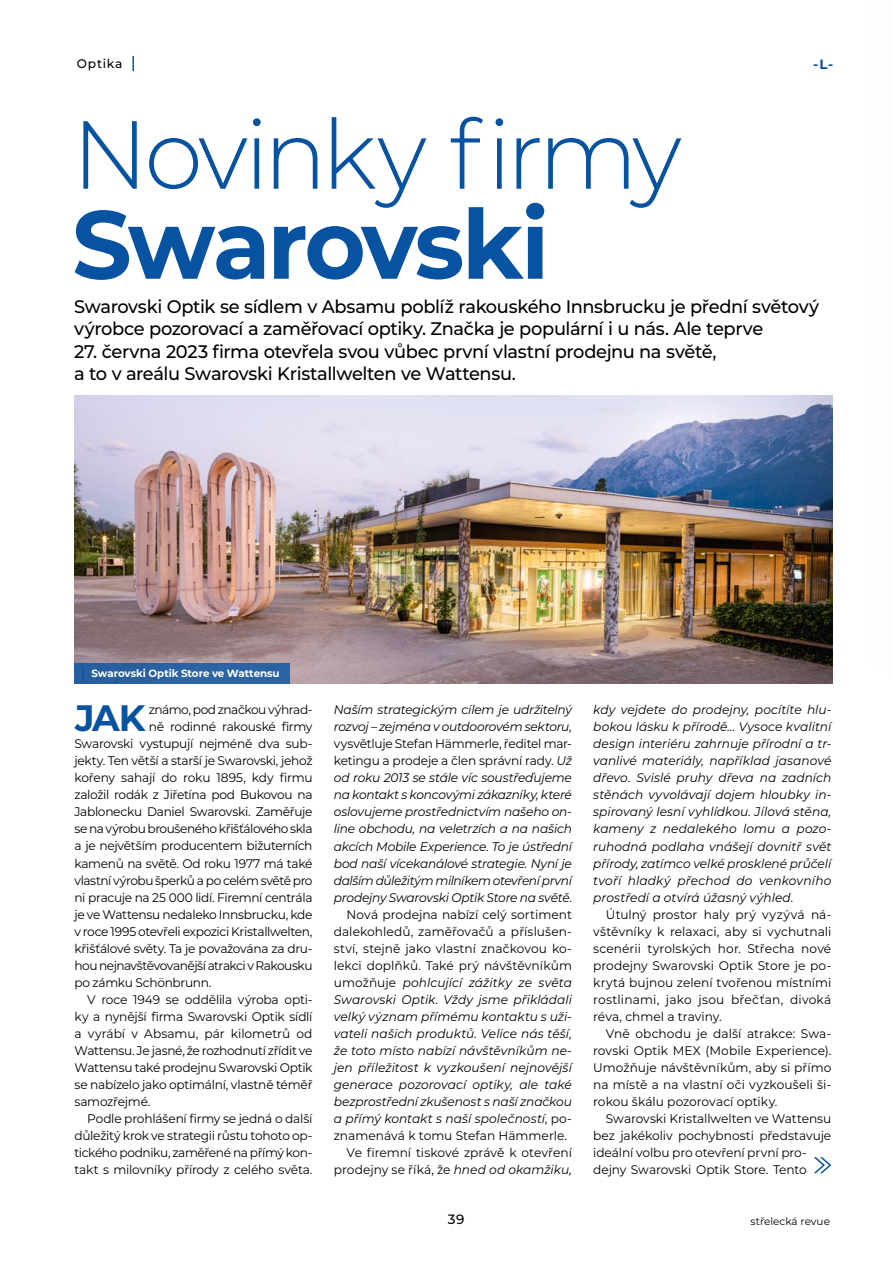
<style>
.page{position:relative;width:893px;height:1263px;background:#fff}
.page>*{position:absolute;margin:0;border:0;box-sizing:border-box;transform-origin:0 0}
.t1{font:300 96.45px "Montserrat";letter-spacing:-.05em;color:#0853a1}
.t2{font:700 96.45px "Montserrat";letter-spacing:-.03em;color:#0853a1}
.t3{font:700 36.75px "Montserrat";color:#0853a1}
.t4{font:500 18.15px/22.5px "Montserrat";letter-spacing:-.02em;color:#000}
.t5{font:500 13.5px "Montserrat";color:#000}
.t6{font:700 13.5px "Montserrat";color:#0853a1}
.t7{font:12.45px/17px "Montserrat";letter-spacing:-.02em;color:#000;text-align:justify}
.t8{font:italic 12.45px/17px "Montserrat";letter-spacing:-.01em;color:#000;text-align:justify}
.t9{font:12.45px "Montserrat";color:#000}
.t10{font:12.45px "Montserrat";letter-spacing:.005em;color:#000}
.t11{font:12.45px "Montserrat";letter-spacing:-.04em;color:#000}
.t12{font:12.45px "Montserrat";letter-spacing:-.045em;color:#000}
.t13{font:italic 12.45px "Montserrat";letter-spacing:-.035em;color:#000}
.t14{font:500 12.45px "Montserrat";letter-spacing:.06em;color:#000}
.t15{font:700 10.5px "Montserrat";letter-spacing:-.005em;color:#fff}
.t16{font:10.5px "Montserrat";color:#000}
.s1{font-style:italic}
.s2{font-style:normal}
</style>
<div class="page">
<svg style="left:132px;top:56px;width:2px;height:15px"></svg>
<svg style="left:814px;top:1156px;width:18px;height:18px"></svg>
<img style="left:74px;top:395px;width:758px;height:289px">
<div style="left:74px;top:663px;width:216px;height:21px;background:#2b62a1"></div>
<svg style="left:82px;top:666px;width:2px;height:13px"></svg>
<p class="t14" style="left:77px;top:55px;width:47px">Optika</p>
<p class="t6" style="left:813px;top:54px;width:22px">-L-</p>
<h1 class="t1" style="left:72px;top:89px;width:611px">Novinky firmy</h1>
<h1 class="t2" style="left:72px;top:175px;width:479px">Swarovski</h1>
<h3 class="t4" style="left:74px;top:295px;width:747px">Swarovski Optik se sídlem v Absamu poblíž rakouského Innsbrucku je přední světový výrobce pozorovací a zaměřovací optiky. Značka je populární i u nás. Ale teprve</h3>
<h3 class="t4" style="left:74px;top:340px;width:644px">27. června 2023 firma otevřela svou vůbec první vlastní prodejnu na světě, a to v areálu Swarovski Kristallwelten ve Wattensu.</h3>
<p class="t15" style="left:91px;top:665px;width:190px">Swarovski Optik Store ve Wattensu</p>
<h2 class="t3" style="left:75px;top:692px;width:72px">JAK</h2>
<p class="t11" style="left:149px;top:701px;width:165px">známo, pod značkou výhrad-</p>
<p class="t7" style="left:149px;top:718px;width:165px">ně rodinné rakouské firmy</p>
<p class="t7" style="left:74px;top:735px;width:240px">Swarovski vystupují nejméně dva sub-</p>
<p class="t7" style="left:74px;top:752px;width:240px">jekty. Ten větší a starší je Swarovski, jehož</p>
<p class="t7" style="left:74px;top:769px;width:240px">kořeny sahají do roku 1895, kdy firmu</p>
<p class="t7" style="left:74px;top:786px;width:240px">založil rodák z Jiřetína pod Bukovou na</p>
<p class="t7" style="left:74px;top:803px;width:240px">Jablonecku Daniel Swarovski. Zaměřuje</p>
<p class="t11" style="left:74px;top:820px;width:240px">se na výrobu broušeného křišťálového skla</p>
<p class="t7" style="left:74px;top:837px;width:240px">a je největším producentem bižuterních</p>
<p class="t7" style="left:74px;top:854px;width:240px">kamenů na světě. Od roku 1977 má také</p>
<p class="t11" style="left:74px;top:871px;width:240px">vlastní výrobu šperků a po celém světě pro</p>
<p class="t7" style="left:74px;top:888px;width:240px">ni pracuje na 25 000 lidí. Firemní centrála</p>
<p class="t7" style="left:74px;top:905px;width:240px">je ve Wattensu nedaleko Innsbrucku, kde</p>
<p class="t7" style="left:74px;top:922px;width:240px">v roce 1995 otevřeli expozici Kristallwelten,</p>
<p class="t7" style="left:74px;top:939px;width:240px">křišťálové světy. Ta je považována za dru-</p>
<p class="t12" style="left:74px;top:956px;width:240px">hou nejnavštěvovanější atrakci v Rakousku</p>
<p class="t7" style="left:74px;top:973px;width:138px">po zámku Schönbrunn.</p>
<p class="t7" style="left:87px;top:990px;width:227px">V roce 1949 se oddělila výroba opti-</p>
<p class="t7" style="left:74px;top:1007px;width:240px">ky a nynější firma Swarovski Optik sídlí</p>
<p class="t9" style="left:74px;top:1025px;width:240px">a vyrábí v Absamu, pár kilometrů od</p>
<p class="t7" style="left:74px;top:1041px;width:240px">Wattensu. Je jasné, že rozhodnutí zřídit ve</p>
<p class="t7" style="left:74px;top:1058px;width:240px">Wattensu také prodejnu Swarovski Optik</p>
<p class="t7" style="left:74px;top:1075px;width:240px">se nabízelo jako optimální, vlastně téměř</p>
<p class="t7" style="left:74px;top:1092px;width:78px">samozřejmé.</p>
<p class="t7" style="left:87px;top:1109px;width:227px">Podle prohlášení firmy se jedná o další</p>
<p class="t7" style="left:74px;top:1126px;width:240px">důležitý krok ve strategii růstu tohoto op-</p>
<p class="t7" style="left:74px;top:1143px;width:240px">tického podniku, zaměřené na přímý kon-</p>
<p class="t7" style="left:74px;top:1160px;width:240px">takt s milovníky přírody z celého světa.</p>
<p class="t8" style="left:334px;top:701px;width:240px">Naším strategickým cílem je udržitelný rozvoj – zejména v outdoorovém sektoru,</p>
<p class="t7" style="left:334px;top:735px;width:240px">vysvětluje Stefan Hämmerle, ředitel mar-</p>
<p class="t7" style="left:334px;top:752px;width:240px">ketingu a prodeje a člen správní rady. <span class="s1">Už</span></p>
<p class="t8" style="left:334px;top:769px;width:240px">od roku 2013 se stále víc soustřeďujeme</p>
<p class="t8" style="left:334px;top:786px;width:240px">na kontakt s koncovými zákazníky, které</p>
<p class="t8" style="left:334px;top:803px;width:240px">oslovujeme prostřednictvím našeho on-</p>
<p class="t8" style="left:334px;top:820px;width:240px">line obchodu, na veletrzích a na našich</p>
<p class="t8" style="left:334px;top:837px;width:240px">akcích Mobile Experience. To je ústřední</p>
<p class="t8" style="left:334px;top:854px;width:240px">bod naší vícekanálové strategie. Nyní je</p>
<p class="t13" style="left:334px;top:871px;width:240px">dalším důležitým milníkem otevření první</p>
<p class="t8" style="left:334px;top:888px;width:240px">prodejny Swarovski Optik Store na světě<span class="s2">.</span></p>
<p class="t10" style="left:347px;top:905px;width:227px">Nová prodejna nabízí celý sortiment</p>
<p class="t10" style="left:334px;top:922px;width:240px">dalekohledů, zaměřovačů a příslušen-</p>
<p class="t9" style="left:334px;top:939px;width:240px">ství, stejně jako vlastní značkovou ko-</p>
<p class="t10" style="left:334px;top:956px;width:240px">lekci doplňků. Také prý návštěvníkům</p>
<p class="t8" style="left:334px;top:973px;width:240px"><span class="s2">umožňuje</span> pohlcující zážitky ze světa</p>
<p class="t8" style="left:334px;top:990px;width:240px">Swarovski Optik<span class="s2">.</span> Vždy jsme přikládali</p>
<p class="t8" style="left:334px;top:1007px;width:240px">velký význam přímému kontaktu s uži-</p>
<p class="t8" style="left:334px;top:1024px;width:240px">vateli našich produktů. Velice nás těší,</p>
<p class="t8" style="left:334px;top:1041px;width:240px">že toto místo nabízí návštěvníkům ne-</p>
<p class="t8" style="left:334px;top:1058px;width:240px">jen příležitost k vyzkoušení nejnovější</p>
<p class="t8" style="left:334px;top:1075px;width:240px">generace pozorovací optiky, ale také</p>
<p class="t8" style="left:334px;top:1092px;width:240px">bezprostřední zkušenost s naší značkou</p>
<p class="t8" style="left:334px;top:1109px;width:240px">a přímý kontakt s naší společností<span class="s2">, po-</span></p>
<p class="t9" style="left:334px;top:1127px;width:235px">znamenává k tomu Stefan Hämmerle.</p>
<p class="t9" style="left:347px;top:1144px;width:227px">Ve firemní tiskové zprávě k otevření</p>
<p class="t9" style="left:334px;top:1161px;width:240px">prodejny se říká, že <span class="s1">hned od okamžiku,</span></p>
<p class="t5" style="left:430px;top:1210px;width:36px">3939</p>
<p class="t8" style="left:593px;top:701px;width:240px">kdy vejdete do prodejny, pocítíte hlu&shy;bokou lásku k přírodě… Vysoce kvalitní design interiéru zahrnuje přírodní a tr&shy;vanlivé materiály, například jasanové dřevo. Svislé pruhy dřeva na zadních stěnách vyvolávají dojem hloubky in&shy;spirovaný lesní vyhlídkou. Jílová stěna, kameny z nedalekého lomu a pozo&shy;ruhodná podlaha vnášejí dovnitř svět přírody, zatímco velké prosklené průčelí tvoří hladký přechod do venkovního prostředí a otvírá úžasný výhled.</p>
<p class="t7" style="left:593px;top:905px;width:240px;text-indent:13px">Útulný prostor haly prý vyzývá ná&shy;vštěvníky k relaxaci, aby si vychutnali scenérii tyrolských hor. Střecha nové prodejny Swarovski Optik Store je po&shy;krytá bujnou zelení tvořenou místními rostlinami, jako jsou břečťan, divoká réva, chmel a traviny.</p>
<p class="t7" style="left:593px;top:1024px;width:240px;text-indent:13px">Vně obchodu je další atrakce: Swa&shy;rovski Optik MEX (Mobile Experience).<br>Umožňuje návštěvníkům, aby si přímo na místě a na vlastní oči vyzkoušeli ši&shy;rokou škálu pozorovací optiky.</p>
<p class="t7" style="left:593px;top:1109px;width:240px;text-align:left;text-indent:13px">Swarovski Kristallwelten ve Wattensu bez jakékoliv pochybnosti představuje ideální volbu pro otevření první pro&shy;dejny Swarovski Optik Store. Tento</p>
<p class="t16" style="left:751px;top:1214px;width:81px">střelecká revue</p>
</div>
